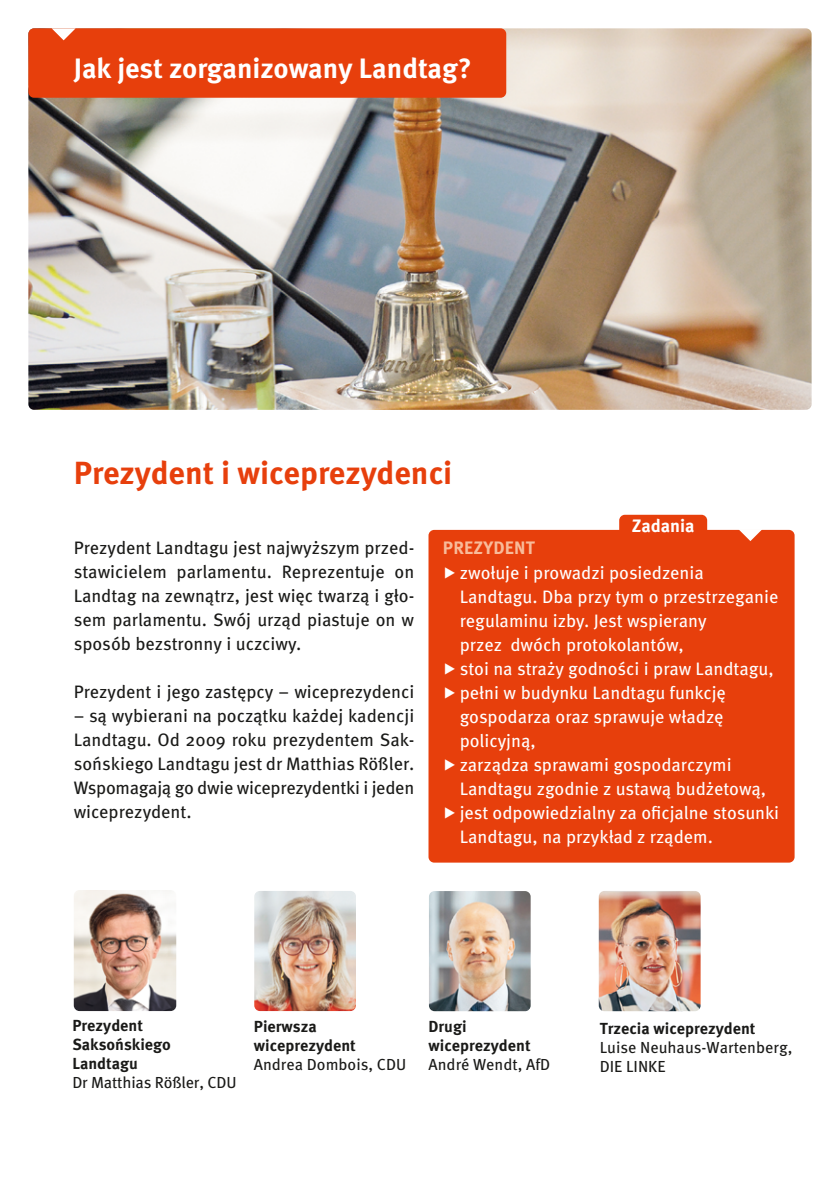
<style>
.page{position:relative;width:840px;height:1191px;background:#fff}
.page>*{position:absolute;margin:0;border:0;box-sizing:border-box;transform-origin:0 0}
.H2_Überschrift{font:700 32px "Meta Pro";color:#e73f0c}
.H1_Überschrift_Frage{font:700 28px "Meta Pro";letter-spacing:-.005em;color:#fff}
.P_Grundtext_oE{font:18px/24px "Meta Pro";letter-spacing:-.005em;color:#1a1a18;text-align:justify}
.t1{font:18px/24px "Meta Pro";color:#fff}
.t2{font:700 18px "Meta Pro";letter-spacing:.01em;color:#f8bb9a}
.H3_Aufgabe{font:700 18px "Meta Pro";color:#fff}
.P_Vorname{font:700 16px/19px "Meta Pro";color:#1a1a18}
.P_Vorname-2{font:16px "Meta Pro";color:#1a1a18}
</style>
<div class="page">
<div style="left:428px;top:530px;width:366px;height:332px;background:#e73f0c;border-radius:6px"></div>
<img style="left:429px;top:891px;width:101px;height:120px">
<img style="left:598px;top:891px;width:102px;height:120px">
<img style="left:254px;top:891px;width:102px;height:120px">
<img style="left:74px;top:890px;width:102px;height:121px">
<div style="left:619px;top:515px;width:87px;height:24px;background:#e73f0c;border-radius:6px"></div>
<img style="left:28px;top:28px;width:783px;height:382px">
<div style="left:28px;top:28px;width:478px;height:70px;background:#e73f0c;border-radius:6px"></div>
<svg style="left:738px;top:529px;width:24px;height:12px"></svg>
<svg style="left:52px;top:28px;width:24px;height:12px"></svg>
<h1 class="H1_Überschrift_Frage" style="left:74px;top:46px;width:399px">Jak jest zorganizowany Landtag?</h1>
<h2 class="H2_Überschrift" style="left:74px;top:447px;width:380px">Prezydent i wiceprezydenci</h2>
<h3 class="H3_Aufgabe" style="left:631px;top:511px;width:64px">Zadania</h3>
<p class="P_Grundtext_oE" style="left:74px;top:534px;width:342px">Prezydent Landtagu jest najwyższym przed&shy;stawicielem parlamentu. Reprezentuje on Landtag na zewnątrz, jest więc twarzą i gło&shy;sem parlamentu. Swój urząd piastuje on w sposób bezstronny i uczciwy.</p>
<p class="P_Grundtext_oE" style="left:74px;top:678px;width:342px">Prezydent i jego zastępcy – wiceprezydenci</p>
<p class="P_Grundtext_oE" style="left:74px;top:702px;width:342px">– są wybierani na początku każdej kadencji Landtagu. Od 2009 roku prezydentem Sak&shy;sońskiego Landtagu jest dr Matthias Rößler.<br>Wspomagają go dwie wiceprezydentki i jeden wiceprezydent.</p>
<h4 class="t2" style="left:442px;top:533px;width:93px">PREZYDENT</h4>
<p class="t1" style="left:459px;top:559px;width:320px;text-indent:-17px">▶ zwołuje i prowadzi posiedzenia Landtagu. Dba przy tym o przestrzeganie regulaminu izby. Jest wspierany<br>przez dwóch protokolantów,</p>
<p class="t1" style="left:442px;top:655px;width:332px">▶ stoi na straży godności i praw Landtagu,</p>
<p class="t1" style="left:459px;top:679px;width:267px;text-indent:-17px">▶ pełni w budynku Landtagu funkcję gospodarza oraz sprawuje władzę policyjną,</p>
<p class="t1" style="left:459px;top:751px;width:308px;text-indent:-17px">▶ zarządza sprawami gospodarczymi<br>Landtagu zgodnie z ustawą budżetową,</p>
<p class="t1" style="left:459px;top:799px;width:321px;text-indent:-17px">▶ jest odpowiedzialny za oficjalne stosunki<br>Landtagu, na przykład z rządem.</p>
<p class="P_Vorname" style="left:72px;top:1015px;width:100px">Prezydent<br>Saksońskiego<br>Landtagu</p>
<p class="P_Vorname-2" style="left:72px;top:1070px;width:166px">Dr Matthias Rößler, CDU</p>
<p class="P_Vorname" style="left:254px;top:1016px;width:103px">Pierwsza wiceprezydent</p>
<p class="P_Vorname-2" style="left:254px;top:1052px;width:154px">Andrea Dombois, CDU</p>
<p class="P_Vorname" style="left:428px;top:1015px;width:103px">Drugi wiceprezydent</p>
<p class="P_Vorname-2" style="left:428px;top:1051px;width:123px">André Wendt, AfD</p>
<p class="P_Vorname" style="left:599px;top:1018px;width:157px">Trzecia wiceprezydent</p>
<p class="P_Vorname-2" style="left:599px;top:1035px;width:194px">Luise Neuhaus-Wartenberg,</p>
<p class="P_Vorname-2" style="left:599px;top:1054px;width:67px">DIE LINKE</p>
</div>
